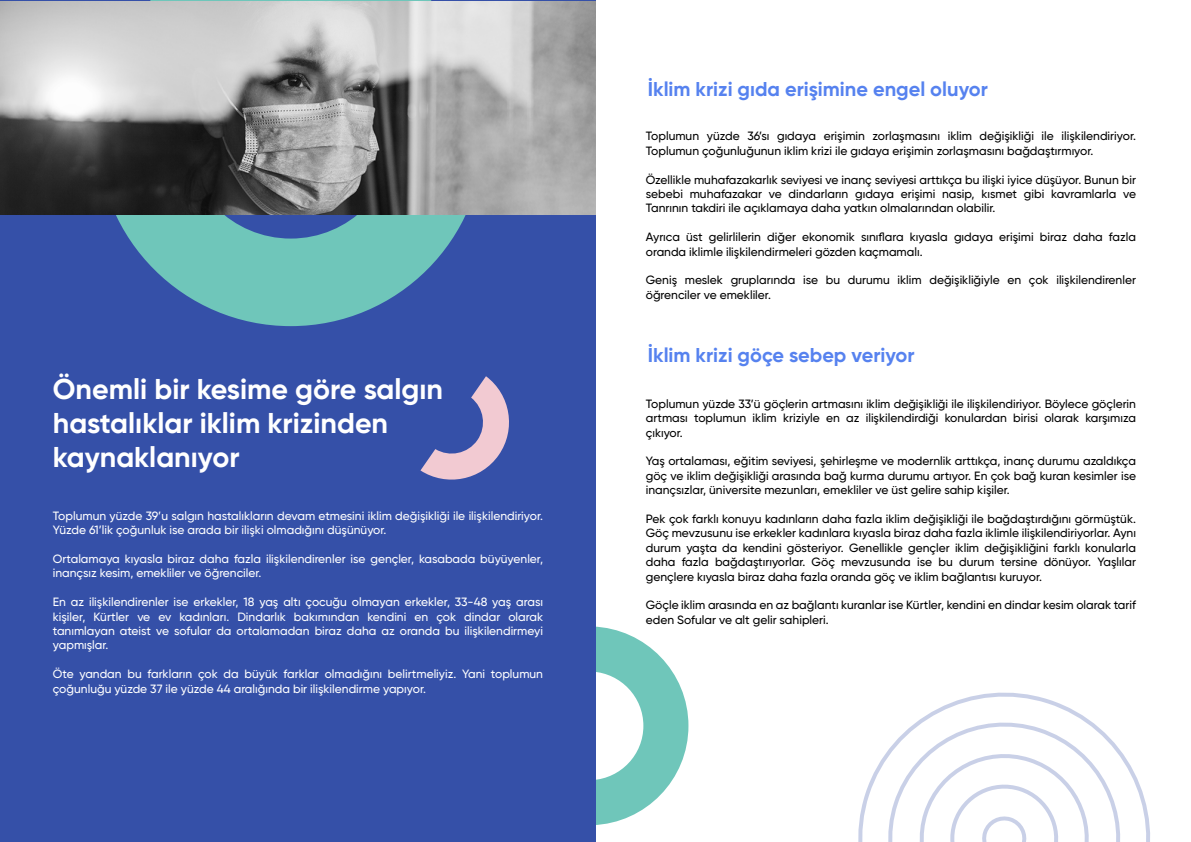
<style>
.page{position:relative;width:1191px;height:842px;background:#fff}
.page>*{position:absolute;margin:0;border:0;box-sizing:border-box;transform-origin:0 0}
.t1{font:700 28.6px/34.4px "Gilroy";color:#fff}
.t2{font:700 20px "Gilroy";color:#5682ef}
.t3{font:500 12px/14.4px "Gilroy";color:#000}
.t4{font:500 12px/14.4px "Gilroy";color:#fff}
</style>
<div class="page">
<svg style="left:595px;top:626px;width:93px;height:199px"></svg>
<div style="left:0;top:0;width:595px;height:842px;background:#3550a8"></div>
<svg style="left:116px;top:0;width:350px;height:326px;fill:#6fc6ba"></svg>
<svg style="left:858px;top:693px;width:292px;height:149px"></svg>
<img style="left:0;top:1px;width:595px;height:214px">
<svg style="left:420px;top:376px;width:89px;height:104px"></svg>
<h1 class="t1" style="left:53px;top:371px;width:392px">Önemli bir kesime göre salgın hastalıklar iklim krizinden kaynaklanıyor</h1>
<p class="t4" style="left:53px;top:508px;width:492px">Toplumun yüzde 39’u salgın hastalıkların devam etmesini iklim değişikliği ile ilişkilendiriyor.<br>Yüzde 61’lik çoğunluk ise arada bir ilişki olmadığını düşünüyor.</p>
<p class="t4" style="left:53px;top:551px;width:492px">Ortalamaya kıyasla biraz daha fazla ilişkilendirenler ise gençler, kasabada büyüyenler, inançsız kesim, emekliler ve öğrenciler.</p>
<p class="t4" style="left:53px;top:595px;width:492px;text-align:justify">En az ilişkilendirenler ise erkekler, 18 yaş altı çocuğu olmayan erkekler, 33-48 yaş arası kişiler, Kürtler ve ev kadınları. Dindarlık bakımından kendini en çok dindar olarak tanımlayan ateist ve sofular da ortalamadan biraz daha az oranda bu ilişkilendirmeyi yapmışlar.</p>
<p class="t4" style="left:53px;top:667px;width:492px">Öte yandan bu farkların çok da büyük farklar olmadığını belirtmeliyiz. Yani toplumun çoğunluğu yüzde 37 ile yüzde 44 aralığında bir ilişkilendirme yapıyor.</p>
<h2 class="t2" style="left:648px;top:77px;width:341px">İklim krizi gıda erişimine engel oluyor</h2>
<p class="t3" style="left:646px;top:129px;width:492px">Toplumun yüzde 36’sı gıdaya erişimin zorlaşmasını iklim değişikliği ile ilişkilendiriyor.<br>Toplumun çoğunluğunun iklim krizi ile gıdaya erişimin zorlaşmasını bağdaştırmıyor.</p>
<p class="t3" style="left:646px;top:172px;width:492px;text-align:justify">Özellikle muhafazakarlık seviyesi ve inanç seviyesi arttıkça bu ilişki iyice düşüyor. Bunun bir sebebi muhafazakar ve dindarların gıdaya erişimi nasip, kısmet gibi kavramlarla ve Tanrının takdiri ile açıklamaya daha yatkın olmalarından olabilir.</p>
<p class="t3" style="left:646px;top:230px;width:492px">Ayrıca üst gelirlilerin diğer ekonomik sınıflara kıyasla gıdaya erişimi biraz daha fazla oranda iklimle ilişkilendirmeleri gözden kaçmamalı.</p>
<p class="t3" style="left:646px;top:273px;width:491px">Geniş meslek gruplarında ise bu durumu iklim değişikliğiyle en çok ilişkilendirenler öğrenciler ve emekliler.</p>
<h2 class="t2" style="left:648px;top:343px;width:268px">İklim krizi göçe sebep veriyor</h2>
<p class="t3" style="left:646px;top:396px;width:492px;text-align:justify">Toplumun yüzde 33’ü göçlerin artmasını iklim değişikliği ile ilişkilendiriyor. Böylece göçlerin artması toplumun iklim kriziyle en az ilişkilendirdiği konulardan birisi olarak karşımıza çıkıyor.</p>
<p class="t3" style="left:646px;top:454px;width:491px;text-align:justify">Yaş ortalaması, eğitim seviyesi, şehirleşme ve modernlik arttıkça, inanç durumu azaldıkça göç ve iklim değişikliği arasında bağ kurma durumu artıyor. En çok bağ kuran kesimler ise inançsızlar, üniversite mezunları, emekliler ve üst gelire sahip kişiler.</p>
<p class="t3" style="left:646px;top:511px;width:492px;text-align:justify">Pek çok farklı konuyu kadınların daha fazla iklim değişikliği ile bağdaştırdığını görmüştük.<br>Göç mevzusunu ise erkekler kadınlara kıyasla biraz daha fazla iklimle ilişkilendiriyorlar. Aynı durum yaşta da kendini gösteriyor. Genellikle gençler iklim değişikliğini farklı konularla daha fazla bağdaştırıyorlar. Göç mevzusunda ise bu durum tersine dönüyor. Yaşlılar gençlere kıyasla biraz daha fazla oranda göç ve iklim bağlantısı kuruyor.</p>
<p class="t3" style="left:646px;top:598px;width:492px">Göçle iklim arasında en az bağlantı kuranlar ise Kürtler, kendini en dindar kesim olarak tarif eden Sofular ve alt gelir sahipleri.</p>
</div>
